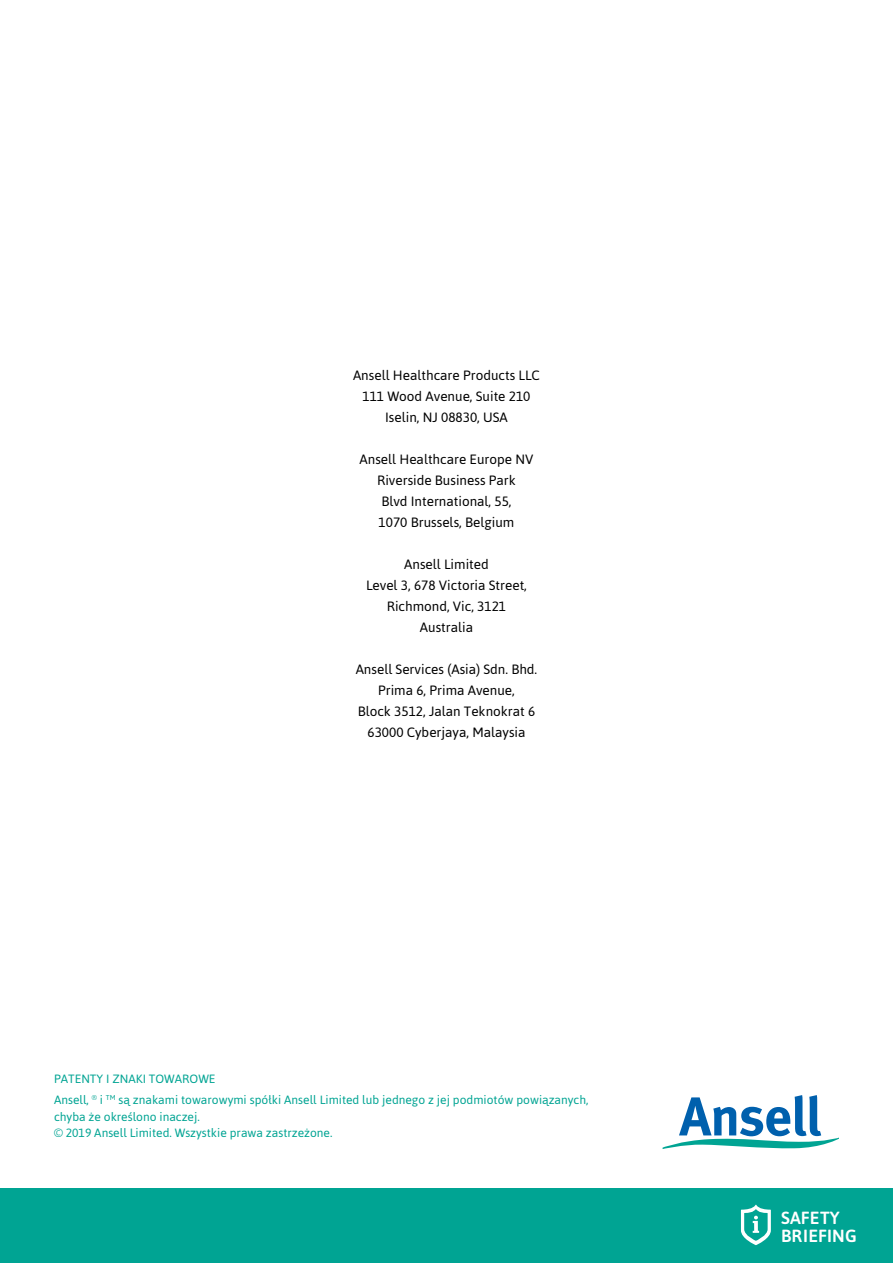
<style>
.page{position:relative;width:893px;height:1263px;background:#fff}
.page>*{position:absolute;margin:0;border:0;box-sizing:border-box;transform-origin:0 0}
.t1{font:500 17.55px/17.5px "Asap";letter-spacing:.01em;color:#fff}
.t2{font:13.5px/21px "Asap";color:#000;text-align:center}
.t3{font:12px/21px "Asap";color:#00a493}
</style>
<div class="page">
<svg style="left:663px;top:1095px;width:176px;height:54px"></svg>
<div style="left:0;top:1188px;width:893px;height:75px;background:#00a493"></div>
<svg style="left:741px;top:1205px;width:30px;height:40px"></svg>
<p class="t2" style="left:353px;top:364px;width:188px">Ansell Healthcare Products LLC<br>111 Wood Avenue, Suite 210<br>Iselin, NJ 08830, USA</p>
<p class="t2" style="left:360px;top:448px;width:175px">Ansell Healthcare Europe NV<br>Riverside Business Park<br>Blvd International, 55,<br>1070 Brussels, Belgium</p>
<p class="t2" style="left:366px;top:553px;width:162px">Ansell Limited<br>Level 3, 678 Victoria Street,<br>Richmond, Vic, 3121<br>Australia</p>
<p class="t2" style="left:356px;top:658px;width:183px">Ansell Services (Asia) Sdn. Bhd.<br>Prima 6, Prima Avenue,<br>Block 3512, Jalan Teknokrat 6<br>63000 Cyberjaya, Malaysia</p>
<p class="t3" style="left:54px;top:1068px;width:536px">PATENTY I ZNAKI TOWAROWE<br>Ansell, <sup>®</sup> i <sup>TM</sup> są znakami towarowymi spółki Ansell Limited lub jednego z jej podmiotów powiązanych,</p>
<p class="t3" style="left:54px;top:1108px;width:280px;line-height:16.5px">chyba że określono inaczej.<br>© 2019 Ansell Limited. Wszystkie prawa zastrzeżone.</p>
<p class="t1" style="left:781px;top:1208px;width:77px">SAFETY<br>BRIEFING</p>
</div>
